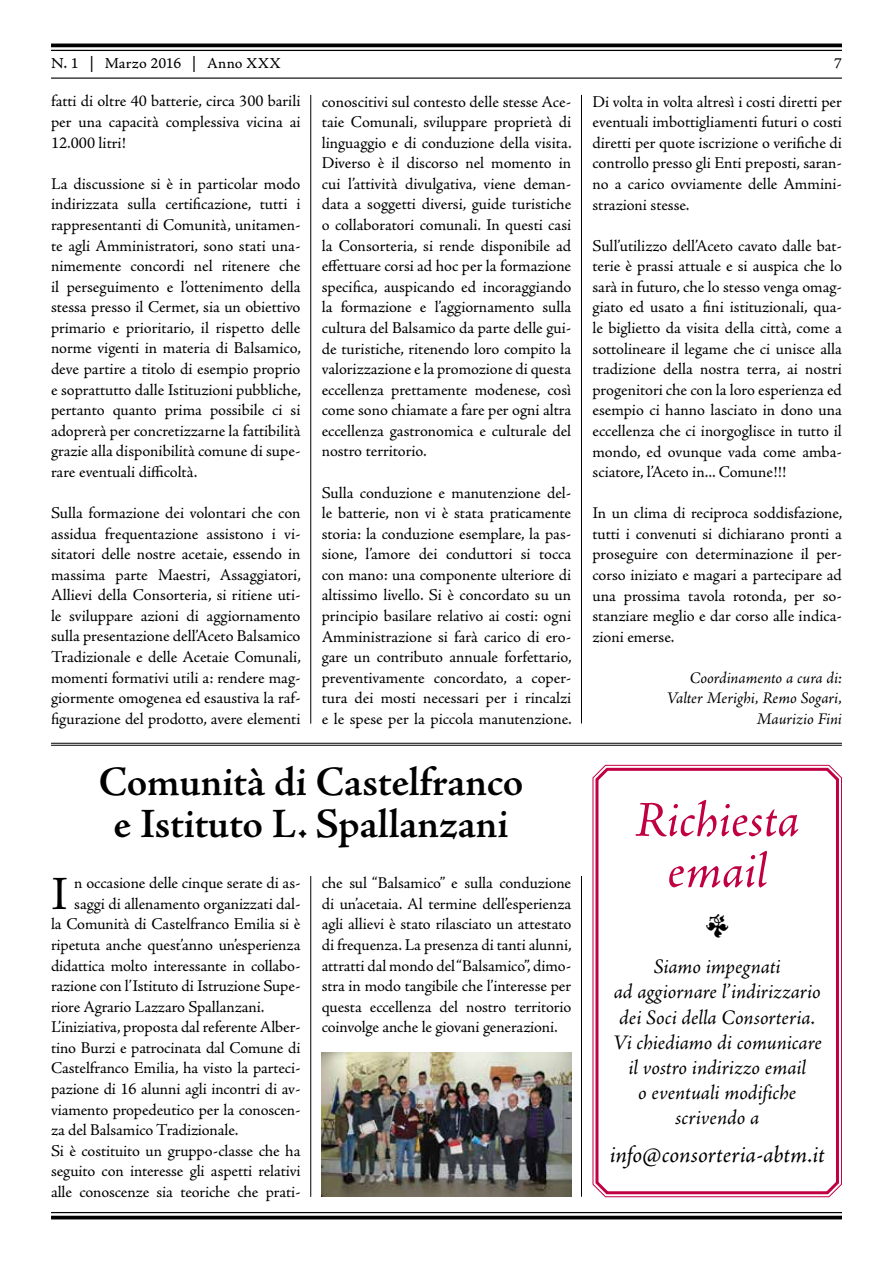
<style>
.page{position:relative;width:893px;height:1263px;background:#fff}
.page>*{position:absolute;margin:0;border:0;box-sizing:border-box;transform-origin:0 0}
.t1{font:italic 51px/51px "Adobe Jenson Pro";letter-spacing:-.005em;color:#c10044;text-align:center}
.t2{font:48px "Adobe Jenson Pro";color:#000}
.t3{font:600 42px/42px "Adobe Jenson Pro";letter-spacing:-.005em;color:#000;text-align:center}
.t4{font:italic 24px "Adobe Jenson Pro";letter-spacing:-.005em;color:#000}
.t5{font:italic 21px/25.2px "Adobe Jenson Pro";letter-spacing:-.005em;color:#000;text-align:center}
.t6{font:16.5px/20.5px "Adobe Jenson Pro";letter-spacing:-.005em;color:#000;text-align:justify}
.t7{font:italic 16.5px/20.5px "Adobe Jenson Pro";letter-spacing:-.005em;color:#000;text-align:right}
.t8{font:15px "Adobe Jenson Pro Capt";letter-spacing:.015em;color:#000}
</style>
<div class="page">
<hr style="left:51px;top:1212px;width:791px;height:1px;background:#000">
<hr style="left:51px;top:1216px;width:791px;height:3px;background:#000">
<hr style="left:51px;top:78px;width:791px;height:1px;background:#000">
<hr style="left:51px;top:44px;width:791px;height:3px;background:#000">
<hr style="left:51px;top:50px;width:791px;height:1px;background:#000">
<hr style="left:51px;top:743px;width:791px;height:1px;background:#000">
<hr style="left:51px;top:745px;width:791px;height:1px;background:#000">
<hr style="left:581px;top:95px;width:1px;height:628px;background:#000">
<hr style="left:310px;top:95px;width:1px;height:629px;background:#000">
<hr style="left:581px;top:876px;width:1px;height:321px;background:#000">
<hr style="left:310px;top:876px;width:1px;height:321px;background:#000">
<img style="left:322px;top:1053px;width:249px;height:144px">
<svg style="left:592px;top:764px;width:250px;height:434px"></svg>
<svg style="left:594px;top:765px;width:246px;height:431px"></svg>
<p class="t8" style="left:51px;top:55px;width:231px">N. 1 | Marzo 2016 | Anno XXX</p>
<p class="t8" style="left:834px;top:55px;width:9px">7</p>
<p class="t6" style="left:51px;top:91px;width:251px">fatti di oltre 40 batterie, circa 300 barili per una capacità complessiva vicina ai 12.000 litri!</p>
<p class="t6" style="left:51px;top:174px;width:251px">La discussione si è in particolar modo indirizzata sulla certificazione, tutti i rappresentanti di Comunità, unitamen&shy;te agli Amministratori, sono stati una&shy;nimemente concordi nel ritenere che il perseguimento e l’ottenimento della stessa presso il Cermet, sia un obiettivo primario e prioritario, il rispetto delle norme vigenti in materia di Balsamico, deve partire a titolo di esempio proprio e soprattutto dalle Istituzioni pubbliche, pertanto quanto prima possibile ci si adoprerà per concretizzarne la fattibilità grazie alla disponibilità comune di supe&shy;rare eventuali difficoltà.</p>
<p class="t6" style="left:51px;top:503px;width:251px">Sulla formazione dei volontari che con assidua frequentazione assistono i vi&shy;sitatori delle nostre acetaie, essendo in massima parte Maestri, Assaggiatori, Allievi della Consorteria, si ritiene uti&shy;le sviluppare azioni di aggiornamento sulla presentazione dell’Aceto Balsamico Tradizionale e delle Acetaie Comunali, momenti formativi utili a: rendere mag&shy;giormente omogenea ed esaustiva la raf&shy;figurazione del prodotto, avere elementi</p>
<p class="t6" style="left:322px;top:91px;width:251px">conoscitivi sul contesto delle stesse Ace&shy;taie Comunali, sviluppare proprietà di linguaggio e di conduzione della visita.<br>Diverso è il discorso nel momento in cui l’attività divulgativa, viene deman&shy;data a soggetti diversi, guide turistiche o collaboratori comunali. In questi casi la Consorteria, si rende disponibile ad effettuare corsi ad hoc per la formazione specifica, auspicando ed incoraggiando la formazione e l’aggiornamento sulla cultura del Balsamico da parte delle gui&shy;de turistiche, ritenendo loro compito la valorizzazione e la promozione di questa eccellenza prettamente modenese, così come sono chiamate a fare per ogni altra eccellenza gastronomica e culturale del nostro territorio.</p>
<p class="t6" style="left:322px;top:482px;width:251px">Sulla conduzione e manutenzione del&shy;le batterie, non vi è stata praticamente storia: la conduzione esemplare, la pas&shy;sione, l’amore dei conduttori si tocca con mano: una componente ulteriore di altissimo livello. Si è concordato su un principio basilare relativo ai costi: ogni Amministrazione si farà carico di ero&shy;gare un contributo annuale forfettario, preventivamente concordato, a coper&shy;tura dei mosti necessari per i rincalzi e le spese per la piccola manutenzione.</p>
<p class="t6" style="left:592px;top:92px;width:251px">Di volta in volta altresì i costi diretti per eventuali imbottigliamenti futuri o costi diretti per quote iscrizione o verifiche di controllo presso gli Enti preposti, saran&shy;no a carico ovviamente delle Ammini&shy;strazioni stesse.</p>
<p class="t6" style="left:592px;top:236px;width:251px">Sull’utilizzo dell’Aceto cavato dalle bat&shy;terie è prassi attuale e si auspica che lo sarà in futuro, che lo stesso venga omag&shy;giato ed usato a fini istituzionali, qua&shy;le biglietto da visita della città, come a sottolineare il legame che ci unisce alla tradizione della nostra terra, ai nostri progenitori che con la loro esperienza ed esempio ci hanno lasciato in dono una eccellenza che ci inorgoglisce in tutto il mondo, ed ovunque vada come amba&shy;sciatore, l’Aceto in... Comune!!!</p>
<p class="t6" style="left:592px;top:503px;width:251px">In un clima di reciproca soddisfazione, tutti i convenuti si dichiarano pronti a proseguire con determinazione il per&shy;corso iniziato e magari a partecipare ad una prossima tavola rotonda, per so&shy;stanziare meglio e dar corso alle indica&shy;zioni emerse.</p>
<p class="t7" style="left:666px;top:668px;width:177px">Coordinamento a cura di:<br>Valter Merighi, Remo Sogari,<br>Maurizio Fini</p>
<h3 class="t3" style="left:99px;top:762px;width:426px">Comunità di Castelfranco e Istituto L. Spallanzani</h3>
<h2 class="t2" style="left:51px;top:867px;width:18px">I</h2>
<p class="t6" style="left:74px;top:873px;width:228px">n occasione delle cinque serate di as-</p>
<p class="t6" style="left:74px;top:894px;width:228px">saggi di allenamento organizzati dal-</p>
<p class="t6" style="left:51px;top:914px;width:251px">la Comunità di Castelfranco Emilia si è</p>
<p class="t6" style="left:51px;top:935px;width:251px">ripetuta anche quest’anno un’esperienza</p>
<p class="t6" style="left:51px;top:955px;width:251px">didattica molto interessante in collabo-</p>
<p class="t6" style="left:51px;top:976px;width:251px">razione con l’Istituto di Istruzione Supe-</p>
<p class="t6" style="left:51px;top:996px;width:215px">riore Agrario Lazzaro Spallanzani.</p>
<p class="t6" style="left:51px;top:1017px;width:251px">L’iniziativa, proposta dal referente Alber-</p>
<p class="t6" style="left:51px;top:1038px;width:251px">tino Burzi e patrocinata dal Comune di</p>
<p class="t6" style="left:51px;top:1058px;width:251px">Castelfranco Emilia, ha visto la parteci-</p>
<p class="t6" style="left:51px;top:1079px;width:251px">pazione di 16 alunni agli incontri di av-</p>
<p class="t6" style="left:51px;top:1099px;width:251px">viamento propedeutico per la conoscen-</p>
<p class="t6" style="left:51px;top:1120px;width:189px">za del Balsamico Tradizionale.</p>
<p class="t6" style="left:51px;top:1141px;width:251px">Si è costituito un gruppo-classe che ha</p>
<p class="t6" style="left:51px;top:1161px;width:251px">seguito con interesse gli aspetti relativi</p>
<p class="t6" style="left:51px;top:1182px;width:251px">alle conoscenze sia teoriche che prati-</p>
<p class="t6" style="left:322px;top:873px;width:251px">che sul “Balsamico” e sulla conduzione di un’acetaia. Al termine dell’esperienza agli allievi è stato rilasciato un attestato di frequenza. La presenza di tanti alunni, attratti dal mondo del “Balsamico”, dimo&shy;stra in modo tangibile che l’interesse per questa eccellenza del nostro territorio coinvolge anche le giovani generazioni.</p>
<h1 class="t1" style="left:635px;top:797px;width:166px">Richiesta email</h1>
<h3 class="t4" style="left:705px;top:910px;width:26px">3</h3>
<p class="t5" style="left:613px;top:955px;width:211px">Siamo impegnati<br>ad aggiornare l’indirizzario dei Soci della Consorteria.<br>Vi chiediamo di comunicare il vostro indirizzo email<br>o eventuali modifiche scrivendo a</p>
<h3 class="t4" style="left:610px;top:1140px;width:217px">info@consorteria-abtm.it</h3>
</div>
